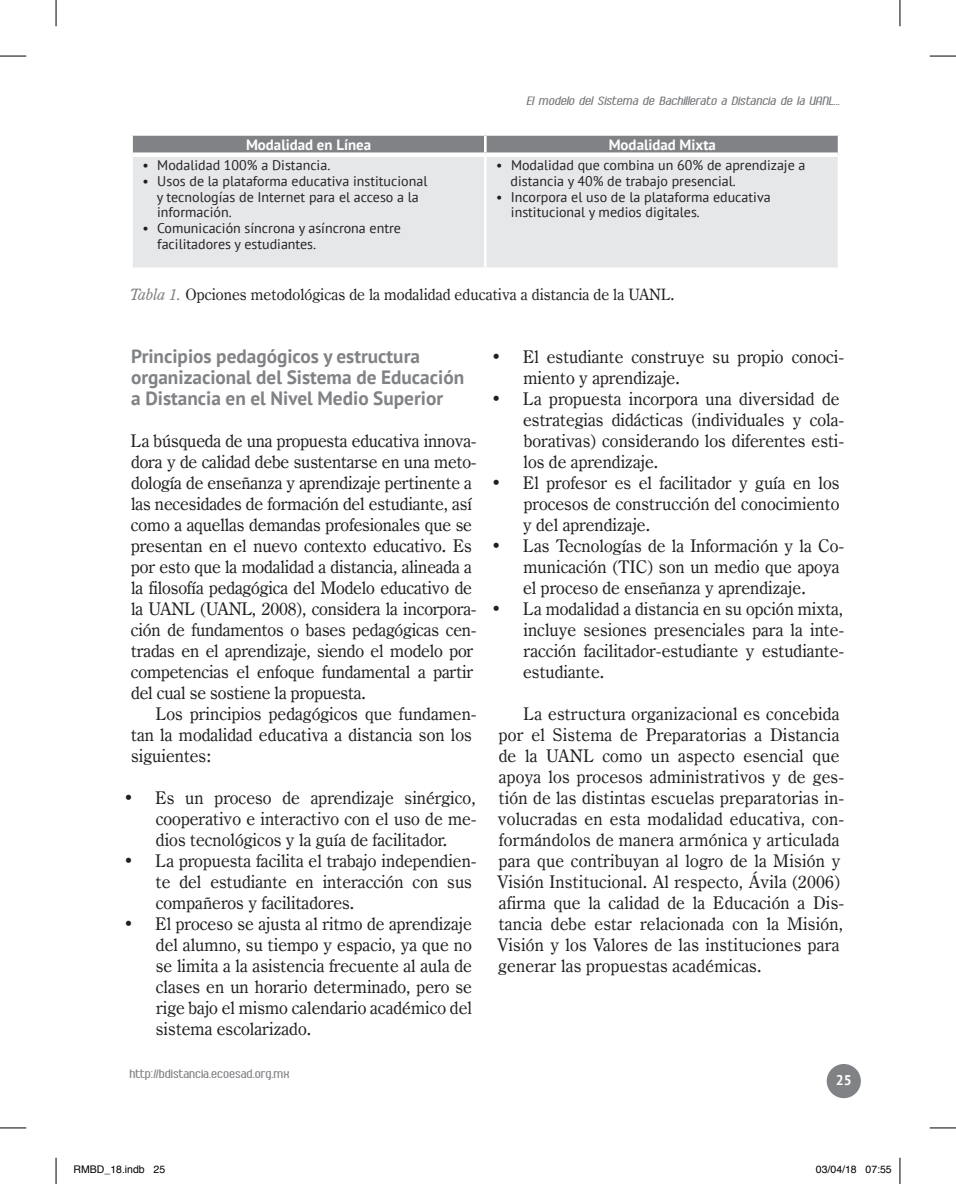
<style>
.page{position:relative;width:956px;height:1184px;background:#fff}
.page>*{position:absolute;margin:0;border:0;box-sizing:border-box;transform-origin:0 0}
.SUBTITULO_1{font:700 19.25px/21px "PT Sans";color:#808285}
.LISTADO{font:17.5px/21px "Century Oldstyle BT";color:#231f20}
.TEXTO2{font:17.5px/21px "Century Oldstyle BT";letter-spacing:.01em;color:#231f20}
.TEXTO1{font:17.5px/21px "Century Oldstyle BT";letter-spacing:-.01em;color:#231f20}
.FIGURA_TIT{font:15.75px "Century Oldstyle BT";color:#231f20}
.TABLA_TITULO{font:700 14.88px "PT Sans";color:#fff}
.t1{font:14px/15.8px "PT Sans";color:#231f20}
.t2{font:italic 700 14px "Ambrosia";color:#76787b}
.t3{font:700 14px "Ambrosia";color:#808285}
.t4{font:700 14px "PT Sans";color:#fff}
.t5{font:10.5px "Helvetica";color:#000}
.s1{font-style:italic;color:#808285}
</style>
<div class="page">
<div style="left:826px;top:1063px;width:34px;height:34px;background:#808285;border-radius:50%"></div>
<div style="left:133px;top:157px;width:704px;height:110px;background:#e6e7e9"></div>
<div style="left:133px;top:136px;width:704px;height:16px;background:#808285"></div>
<hr style="left:484px;top:157px;width:2px;height:110px;background:#fff">
<svg style="left:0;top:56px;width:26px;height:1px"></svg>
<svg style="left:929px;top:56px;width:26px;height:1px"></svg>
<svg style="left:0;top:1127px;width:26px;height:1px"></svg>
<svg style="left:929px;top:1127px;width:26px;height:1px"></svg>
<svg style="left:56px;top:0;width:1px;height:26px"></svg>
<svg style="left:56px;top:1157px;width:1px;height:26px"></svg>
<svg style="left:899px;top:0;width:1px;height:26px"></svg>
<svg style="left:899px;top:1157px;width:1px;height:26px"></svg>
<p class="t2" style="left:526px;top:95px;width:315px">El modelo del Sistema de Bachillerato a Distancia de la UANL...</p>
<p class="TABLA_TITULO" style="left:246px;top:134px;width:127px">Modalidad en Línea</p>
<p class="TABLA_TITULO" style="left:608px;top:134px;width:109px">Modalidad Mixta</p>
<p class="t1" style="left:142px;top:157px;width:189px">• Modalidad 100% a Distancia.</p>
<p class="t1" style="left:157px;top:173px;width:272px;text-indent:-14px">• Usos de la plataforma educativa institucional y tecnologías de Internet para el acceso a la información.</p>
<p class="t1" style="left:157px;top:220px;width:245px;text-indent:-15px">• Comunicación síncrona y asíncrona entre facilitadores y estudiantes.</p>
<p class="t1" style="left:510px;top:157px;width:296px;text-indent:-14px">• Modalidad que combina un 60% de aprendizaje a distancia y 40% de trabajo presencial.</p>
<p class="t1" style="left:511px;top:188px;width:261px;text-indent:-15px">• Incorpora el uso de la plataforma educativa institucional y medios digitales.</p>
<p class="FIGURA_TIT" style="left:130px;top:284px;width:545px"><span class="s1">Tabla 1.</span> Opciones metodológicas de la modalidad educativa a distancia de la UANL.</p>
<p class="SUBTITULO_1" style="left:131px;top:345px;width:334px">Principios pedagógicos y estructura organizacional del Sistema de Educación a Distancia en el Nivel Medio Superior</p>
<p class="TEXTO1" style="left:131px;top:429px;width:347px">La búsqueda de una propuesta educativa innova&shy;dora y de calidad debe sustentarse en una meto&shy;dología de enseñanza y aprendizaje pertinente a las necesidades de formación del estudiante, así como a aquellas demandas profesionales que se presentan en el nuevo contexto educativo. Es por esto que la modalidad a distancia, alineada a la filosofía pedagógica del Modelo educativo de la UANL (UANL, 2008), considera la incorpora&shy;ción de fundamentos o bases pedagógicas cen&shy;tradas en el aprendizaje, siendo el modelo por competencias el enfoque fundamental a partir del cual se sostiene la propuesta.</p>
<p class="TEXTO2" style="left:131px;top:702px;width:347px;text-indent:24px">Los principios pedagógicos que fundamen&shy;tan la modalidad educativa a distancia son los siguientes:</p>
<p class="LISTADO" style="left:156px;top:786px;width:322px;text-align:justify;text-indent:-32px">• Es un proceso de aprendizaje sinérgico, cooperativo e interactivo con el uso de me&shy;dios tecnológicos y la guía de facilitador.</p>
<p class="LISTADO" style="left:156px;top:849px;width:322px;text-indent:-32px">• La propuesta facilita el trabajo independien&shy;te del estudiante en interacción con sus compañeros y facilitadores.</p>
<p class="LISTADO" style="left:156px;top:912px;width:318px;text-align:justify;text-indent:-32px">• El proceso se ajusta al ritmo de aprendizaje del alumno, su tiempo y espacio, ya que no se limita a la asistencia frecuente al aula de clases en un horario determinado, pero se rige bajo el mismo calendario académico del sistema escolarizado.</p>
<p class="t3" style="left:130px;top:1066px;width:161px">http://bdistancia.ecoesad.org.mx</p>
<p class="LISTADO" style="left:523px;top:345px;width:322px;text-indent:-32px">• El estudiante construye su propio conoci&shy;miento y aprendizaje.</p>
<p class="LISTADO" style="left:523px;top:387px;width:322px;text-indent:-32px">• La propuesta incorpora una diversidad de estrategias didácticas (individuales y cola&shy;borativas) considerando los diferentes esti&shy;los de aprendizaje.</p>
<p class="LISTADO" style="left:523px;top:471px;width:318px;text-align:justify;text-indent:-32px">• El profesor es el facilitador y guía en los procesos de construcción del conocimiento y del aprendizaje.</p>
<p class="LISTADO" style="left:523px;top:534px;width:322px;text-indent:-32px">• Las Tecnologías de la Información y la Co&shy;municación (TIC) son un medio que apoya el proceso de enseñanza y aprendizaje.</p>
<p class="LISTADO" style="left:523px;top:597px;width:322px;text-align:justify;text-indent:-32px">• La modalidad a distancia en su opción mixta, incluye sesiones presenciales para la inte&shy;racción facilitador-estudiante y estudiante&shy;estudiante.</p>
<p class="TEXTO2" style="left:497px;top:702px;width:349px;text-indent:26px">La estructura organizacional es concebida por el Sistema de Preparatorias a Distancia de la UANL como un aspecto esencial que apoya los procesos administrativos y de ges&shy;tión de las distintas escuelas preparatorias in&shy;volucradas en esta modalidad educativa, con&shy;formándolos de manera armónica y articulada para que contribuyan al logro de la Misión y Visión Institucional. Al respecto, Ávila (2006) afirma que la calidad de la Educación a Dis&shy;tancia debe estar relacionada con la Misión, Visión y los Valores de las instituciones para generar las propuestas académicas.</p>
<p class="t4" style="left:835px;top:1070px;width:17px">25</p>
<p class="t5" style="left:74px;top:1161px;width:93px">RMBD_18.indb 25</p>
<p class="t5" style="left:815px;top:1161px;width:77px">03/04/18 07:55</p>
</div>
